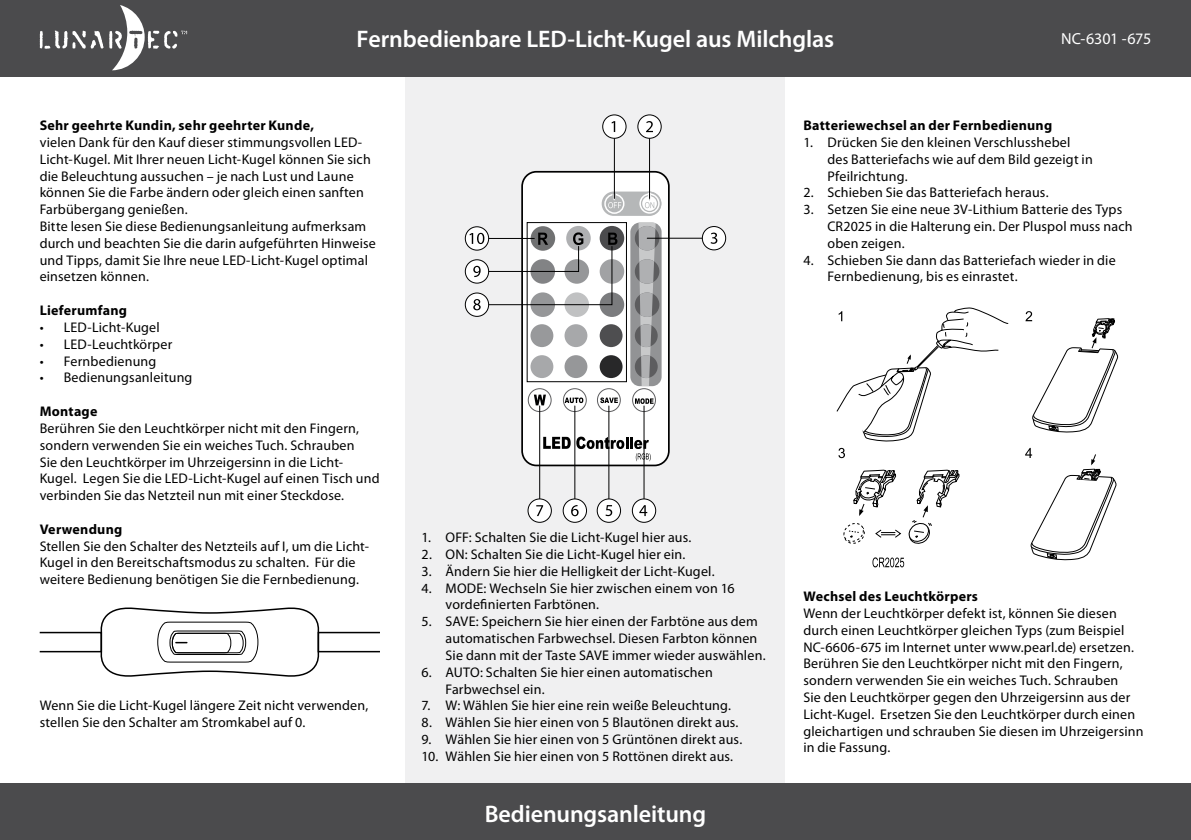
<style>
.page{position:relative;width:1191px;height:840px;background:#fff}
.page>*{position:absolute;margin:0;border:0;box-sizing:border-box;transform-origin:0 0}
.t1{font:600 24px "Myriad Pro";letter-spacing:-.005em;color:#fff}
.t2{font:16px "Myriad Pro";letter-spacing:-.015em;color:#fff}
.t3{font:14px/16.8px "Myriad Pro";letter-spacing:.015em;color:#000}
.t4{font:700 14px "Myriad Pro";letter-spacing:.02em;color:#000}
</style>
<div class="page">
<div style="left:405px;top:60px;width:380px;height:744px;background:#f0f0f1"></div>
<div style="left:0;top:783px;width:1191px;height:56px;background:#4b4b4d"></div>
<div style="left:0;top:0;width:1191px;height:77px;background:#4b4b4d"></div>
<svg style="left:39px;top:607px;width:341px;height:70px"></svg>
<svg style="left:475px;top:130px;width:240px;height:378px"></svg>
<div style="left:602px;top:115px;width:24px;height:23px;background:#fff;border-radius:50%"></div>
<div style="left:602px;top:115px;width:24px;height:23px;border:1px solid #000;border-radius:50%"></div>
<svg style="left:611px;top:121px;width:4px;height:11px"></svg>
<div style="left:638px;top:115px;width:23px;height:23px;background:#fff;border-radius:50%"></div>
<div style="left:637px;top:115px;width:24px;height:23px;border:1px solid #000;border-radius:50%"></div>
<svg style="left:646px;top:121px;width:7px;height:11px"></svg>
<div style="left:702px;top:226px;width:23px;height:24px;background:#fff;border-radius:50%"></div>
<div style="left:702px;top:226px;width:24px;height:24px;border:1px solid #000;border-radius:50%"></div>
<svg style="left:710px;top:232px;width:7px;height:12px"></svg>
<div style="left:632px;top:498px;width:23px;height:24px;background:#fff;border-radius:50%"></div>
<div style="left:632px;top:498px;width:24px;height:24px;border:1px solid #000;border-radius:50%"></div>
<svg style="left:639px;top:505px;width:8px;height:11px"></svg>
<div style="left:597px;top:498px;width:23px;height:24px;background:#fff;border-radius:50%"></div>
<div style="left:597px;top:498px;width:24px;height:24px;border:1px solid #000;border-radius:50%"></div>
<svg style="left:605px;top:505px;width:7px;height:11px"></svg>
<div style="left:563px;top:498px;width:23px;height:24px;background:#fff;border-radius:50%"></div>
<div style="left:563px;top:498px;width:24px;height:24px;border:1px solid #000;border-radius:50%"></div>
<svg style="left:571px;top:505px;width:7px;height:11px"></svg>
<div style="left:528px;top:498px;width:23px;height:24px;background:#fff;border-radius:50%"></div>
<div style="left:528px;top:498px;width:23px;height:24px;border:1px solid #000;border-radius:50%"></div>
<svg style="left:536px;top:505px;width:7px;height:11px"></svg>
<div style="left:465px;top:293px;width:23px;height:23px;background:#fff;border-radius:50%"></div>
<div style="left:465px;top:292px;width:24px;height:24px;border:1px solid #000;border-radius:50%"></div>
<svg style="left:473px;top:299px;width:7px;height:11px"></svg>
<div style="left:465px;top:259px;width:23px;height:24px;background:#fff;border-radius:50%"></div>
<div style="left:465px;top:259px;width:24px;height:24px;border:1px solid #000;border-radius:50%"></div>
<svg style="left:473px;top:266px;width:7px;height:11px"></svg>
<svg style="left:465px;top:227px;width:23px;height:23px"></svg>
<div style="left:465px;top:226px;width:24px;height:24px;border:1px solid #000;border-radius:50%"></div>
<svg style="left:469px;top:233px;width:15px;height:11px"></svg>
<svg style="left:836px;top:307px;width:172px;height:134px"></svg>
<svg style="left:872px;top:557px;width:32px;height:10px"></svg>
<svg style="left:843px;top:469px;width:116px;height:75px"></svg>
<svg style="left:838px;top:447px;width:7px;height:11px"></svg>
<svg style="left:1025px;top:311px;width:93px;height:250px"></svg>
<svg style="left:40px;top:5px;width:147px;height:65px"></svg>
<h1 class="t1" style="left:357px;top:25px;width:479px">Fernbedienbare LED-Licht-Kugel aus Milchglas</h1>
<p class="t2" style="left:1061px;top:28px;width:92px">NC-6301 -675</p>
<p class="t4" style="left:40px;top:117px;width:276px">Sehr geehrte Kundin, sehr geehrter Kunde,</p>
<p class="t3" style="left:40px;top:133px;width:338px">vielen Dank für den Kauf dieser stimmungsvollen LED-Licht-Kugel. Mit Ihrer neuen Licht-Kugel können Sie sich die Beleuchtung aussuchen – je nach Lust und Laune können Sie die Farbe ändern oder gleich einen sanften Farbübergang genießen.<br>Bitte lesen Sie diese Bedienungsanleitung aufmerksam durch und beachten Sie die darin aufgeführten Hinweise und Tipps, damit Sie Ihre neue LED-Licht-Kugel optimal einsetzen können.</p>
<p class="t4" style="left:40px;top:302px;width:89px">Lieferumfang</p>
<p class="t3" style="left:40px;top:318px;width:122px">• LED-Licht-Kugel</p>
<p class="t3" style="left:40px;top:335px;width:134px">• LED-Leuchtkörper</p>
<p class="t3" style="left:40px;top:352px;width:118px">• Fernbedienung</p>
<p class="t3" style="left:40px;top:369px;width:154px">• Bedienungsanleitung</p>
<p class="t4" style="left:40px;top:403px;width:59px">Montage</p>
<p class="t3" style="left:40px;top:419px;width:341px">Berühren Sie den Leuchtkörper nicht mit den Fingern, sondern verwenden Sie ein weiches Tuch. Schrauben<br>Sie den Leuchtkörper im Uhrzeigersinn in die Licht-Kugel. Legen Sie die LED-Licht-Kugel auf einen Tisch und verbinden Sie das Netzteil nun mit einer Steckdose.</p>
<p class="t4" style="left:40px;top:521px;width:84px">Verwendung</p>
<p class="t3" style="left:40px;top:537px;width:331px">Stellen Sie den Schalter des Netzteils auf I, um die Licht-<br>Kugel in den Bereitschaftsmodus zu schalten. Für die weitere Bedienung benötigen Sie die Fernbedienung.</p>
<p class="t3" style="left:40px;top:696px;width:330px">Wenn Sie die Licht-Kugel längere Zeit nicht verwenden, stellen Sie den Schalter am Stromkabel auf 0.</p>
<p class="t4" style="left:803px;top:117px;width:250px">Batteriewechsel an der Fernbedienung</p>
<p class="t3" style="left:827px;top:133px;width:267px;text-indent:-24px">1. Drücken Sie den kleinen Verschlusshebel des Batteriefachs wie auf dem Bild gezeigt in<br>Pfeilrichtung.</p>
<p class="t3" style="left:803px;top:184px;width:247px">2. Schieben Sie das Batteriefach heraus.</p>
<p class="t3" style="left:827px;top:201px;width:306px;text-indent:-24px">3. Setzen Sie eine neue 3V-Lithium Batterie des Typs<br>CR2025 in die Halterung ein. Der Pluspol muss nach oben zeigen.</p>
<p class="t3" style="left:827px;top:251px;width:290px;text-indent:-24px">4. Schieben Sie dann das Batteriefach wieder in die<br>Fernbedienung, bis es einrastet.</p>
<p class="t3" style="left:421px;top:528px;width:271px">1. OFF: Schalten Sie die Licht-Kugel hier aus.</p>
<p class="t3" style="left:421px;top:545px;width:265px">2. ON: Schalten Sie die Licht-Kugel hier ein.</p>
<p class="t3" style="left:421px;top:562px;width:294px">3. Ändern Sie hier die Helligkeit der Licht-Kugel.</p>
<p class="t3" style="left:445px;top:579px;width:291px;text-indent:-24px">4. MODE: Wechseln Sie hier zwischen einem von 16 vordefinierten Farbtönen.</p>
<p class="t3" style="left:445px;top:612px;width:321px;text-indent:-24px">5. SAVE: Speichern Sie hier einen der Farbtöne aus dem automatischen Farbwechsel. Diesen Farbton können<br>Sie dann mit der Taste SAVE immer wieder auswählen.</p>
<p class="t3" style="left:445px;top:663px;width:269px;text-indent:-24px">6. AUTO: Schalten Sie hier einen automatischen<br>Farbwechsel ein.</p>
<p class="t3" style="left:421px;top:696px;width:311px">7. W: Wählen Sie hier eine rein weiße Beleuchtung.</p>
<p class="t3" style="left:421px;top:713px;width:318px">8. Wählen Sie hier einen von 5 Blautönen direkt aus.</p>
<p class="t3" style="left:421px;top:730px;width:322px">9. Wählen Sie hier einen von 5 Grüntönen direkt aus.</p>
<p class="t3" style="left:421px;top:747px;width:313px">10. Wählen Sie hier einen von 5 Rottönen direkt aus.</p>
<h1 class="t1" style="left:485px;top:800px;width:223px">Bedienungsanleitung</h1>
<p class="t4" style="left:803px;top:588px;width:176px">Wechsel des Leuchtkörpers</p>
<p class="t3" style="left:803px;top:604px;width:341px">Wenn der Leuchtkörper defekt ist, können Sie diesen durch einen Leuchtkörper gleichen Typs (zum Beispiel NC-6606-675 im Internet unter www.pearl.de) ersetzen.<br>Berühren Sie den Leuchtkörper nicht mit den Fingern, sondern verwenden Sie ein weiches Tuch. Schrauben<br>Sie den Leuchtkörper gegen den Uhrzeigersinn aus der Licht-Kugel. Ersetzen Sie den Leuchtkörper durch einen gleichartigen und schrauben Sie diesen im Uhrzeigersinn in die Fassung.</p>
</div>
